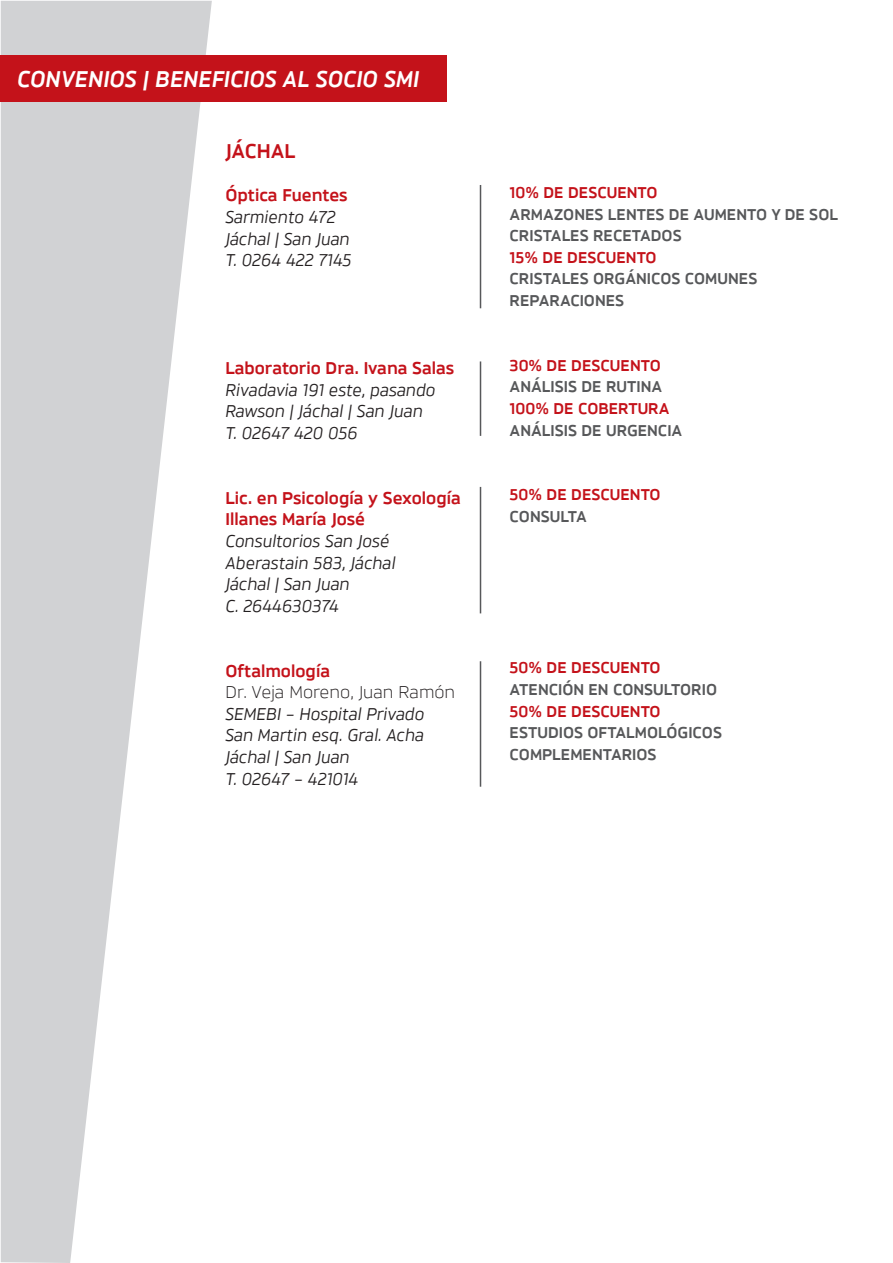
<style>
.page{position:relative;width:893px;height:1263px;background:#fff}
.page>*{position:absolute;margin:0;border:0;box-sizing:border-box;transform-origin:0 0}
.t1{font:italic 700 24px "Brokman";color:#fff}
.t2{font:700 21px "Brokman";color:#c4121a}
.t3{font:italic 18px "Brokman";color:#231f20}
.t4{font:700 18px/21.6px "Brokman";color:#c4121a}
.t5{font:18px "Brokman";color:#231f20}
.t6{font:700 16.5px/21.6px "Brokman";color:#57585a}
.t7{font:700 16.5px "Brokman";color:#c4121a}
</style>
<div class="page">
<svg style="left:1px;top:1px;width:211px;height:1262px;fill:#d1d2d4"></svg>
<div style="left:0;top:55px;width:446px;height:46px;background:#c4121a"></div>
<hr style="left:480px;top:185px;width:1px;height:123px;background:#57585a">
<hr style="left:480px;top:361px;width:1px;height:75px;background:#57585a">
<hr style="left:480px;top:487px;width:1px;height:126px;background:#57585a">
<hr style="left:480px;top:661px;width:1px;height:126px;background:#57585a">
<p class="t1" style="left:17px;top:64px;width:404px">CONVENIOS | BENEFICIOS AL SOCIO SMI</p>
<p class="t2" style="left:225px;top:138px;width:71px">JÁCHAL</p>
<p class="t4" style="left:225px;top:185px;width:124px">Óptica Fuentes</p>
<p class="t3" style="left:225px;top:206px;width:112px">Sarmiento 472</p>
<p class="t3" style="left:225px;top:228px;width:126px">Jáchal | San Juan</p>
<p class="t3" style="left:225px;top:250px;width:128px">T. 0264 422 7145</p>
<p class="t4" style="left:225px;top:358px;width:230px">Laboratorio Dra. Ivana Salas</p>
<p class="t3" style="left:225px;top:379px;width:212px">Rivadavia 191 este, pasando</p>
<p class="t3" style="left:225px;top:401px;width:199px">Rawson | Jáchal | San Juan</p>
<p class="t3" style="left:225px;top:422px;width:134px">T. 02647 420 056</p>
<p class="t4" style="left:225px;top:487px;width:237px">Lic. en Psicología y Sexología<br>Illanes María José</p>
<p class="t3" style="left:225px;top:530px;width:166px">Consultorios San José</p>
<p class="t3" style="left:225px;top:552px;width:172px">Aberastain 583, Jáchal</p>
<p class="t3" style="left:225px;top:574px;width:126px">Jáchal | San Juan</p>
<p class="t3" style="left:225px;top:595px;width:115px">C. 2644630374</p>
<p class="t4" style="left:225px;top:660px;width:106px">Oftalmología</p>
<p class="t5" style="left:225px;top:682px;width:231px">Dr. Veja Moreno, Juan Ramón</p>
<p class="t3" style="left:225px;top:703px;width:201px">SEMEBI – Hospital Privado</p>
<p class="t3" style="left:225px;top:725px;width:200px">San Martin esq. Gral. Acha</p>
<p class="t3" style="left:225px;top:746px;width:126px">Jáchal | San Juan</p>
<p class="t3" style="left:225px;top:768px;width:135px">T. 02647 – 421014</p>
<p class="t7" style="left:510px;top:182px;width:150px">10% DE DESCUENTO</p>
<p class="t6" style="left:510px;top:203px;width:330px">ARMAZONES LENTES DE AUMENTO Y DE SOL<br>CRISTALES RECETADOS</p>
<p class="t7" style="left:510px;top:247px;width:149px">15% DE DESCUENTO</p>
<p class="t6" style="left:510px;top:268px;width:249px">CRISTALES ORGÁNICOS COMUNES</p>
<p class="t6" style="left:510px;top:290px;width:116px">REPARACIONES</p>
<p class="t7" style="left:510px;top:355px;width:153px">30% DE DESCUENTO</p>
<p class="t6" style="left:510px;top:376px;width:154px">ANÁLISIS DE RUTINA</p>
<p class="t7" style="left:510px;top:398px;width:161px">100% DE COBERTURA</p>
<p class="t6" style="left:510px;top:419px;width:174px">ANÁLISIS DE URGENCIA</p>
<p class="t7" style="left:510px;top:485px;width:153px">50% DE DESCUENTO</p>
<p class="t6" style="left:510px;top:506px;width:79px">CONSULTA</p>
<p class="t7" style="left:510px;top:658px;width:153px">50% DE DESCUENTO</p>
<p class="t6" style="left:510px;top:679px;width:209px">ATENCIÓN EN CONSULTORIO</p>
<p class="t7" style="left:510px;top:701px;width:153px">50% DE DESCUENTO</p>
<p class="t6" style="left:510px;top:722px;width:214px">ESTUDIOS OFTALMOLÓGICOS</p>
<p class="t6" style="left:510px;top:743px;width:148px">COMPLEMENTARIOS</p>
</div>
